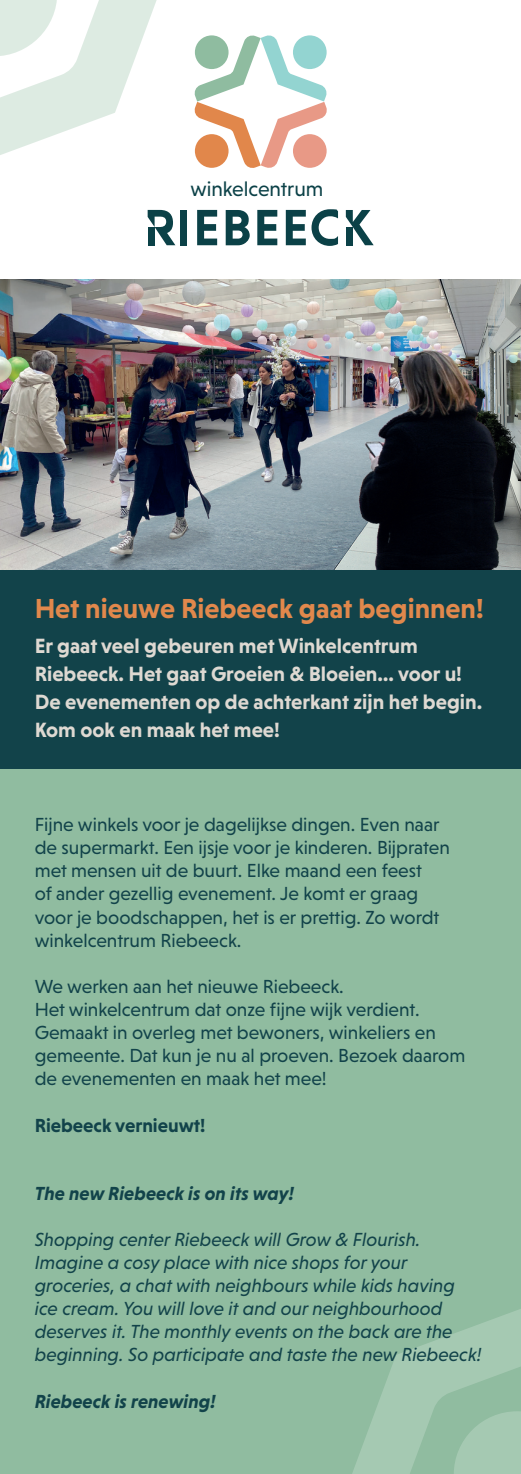
<style>
.page{position:relative;width:521px;height:1474px;background:#fff}
.page>*{position:absolute;margin:0;border:0;box-sizing:border-box;transform-origin:0 0}
.t1{font:700 28px "Niveau Grotesk";color:#e1884c}
.t2{font:21.18px "Niveau Grotesk";color:#0b4147}
.t3{font:700 21px/28px "Niveau Grotesk";color:#ded9d2}
.t4{font:19.25px/23.1px "Niveau Grotesk";color:#12434a}
.t5{font:italic 19.25px/23.1px "Niveau Grotesk";color:#12434a}
.t6{font:italic 700 19.25px "Niveau Grotesk";color:#12434a}
.t7{font:700 19.25px "Niveau Grotesk";color:#12434a}
</style>
<div class="page">
<div style="left:0;top:769px;width:521px;height:704px;background:#90bca0"></div>
<div style="left:0;top:569px;width:521px;height:199px;background:#12434a"></div>
<svg style="left:194px;top:35px;width:133px;height:133px"></svg>
<div style="left:180px;top:210px;width:7px;height:35px;background:#0b4147"></div>
<svg style="left:197px;top:210px;width:20px;height:35px"></svg>
<svg style="left:226px;top:210px;width:24px;height:35px"></svg>
<svg style="left:257px;top:210px;width:20px;height:35px"></svg>
<svg style="left:286px;top:209px;width:52px;height:37px"></svg>
<svg style="left:148px;top:210px;width:27px;height:35px"></svg>
<svg style="left:346px;top:210px;width:28px;height:35px"></svg>
<img style="left:0;top:280px;width:521px;height:289px">
<svg style="left:353px;top:1309px;width:168px;height:164px;fill:#a5c9b2"></svg>
<svg style="left:0;top:0;width:157px;height:155px;fill:#ddebe2"></svg>
<p class="t2" style="left:190px;top:176px;width:135px">winkelcentrum</p>
<h1 class="t1" style="left:35px;top:592px;width:450px">Het nieuwe Riebeeck gaat beginnen!</h1>
<p class="t3" style="left:35px;top:631px;width:449px">Er gaat veel gebeuren met Winkelcentrum Riebeeck. Het gaat Groeien &amp; Bloeien… voor u!<br>De evenementen op de achterkant zijn het begin.<br>Kom ook en maak het mee!</p>
<p class="t4" style="left:35px;top:813px;width:417px">Fijne winkels voor je dagelijkse dingen. Even naar de supermarkt. Een ijsje voor je kinderen. Bijpraten met mensen uit de buurt. Elke maand een feest<br>of ander gezellig evenement. Je komt er graag voor je boodschappen, het is er prettig. Zo wordt winkelcentrum Riebeeck.</p>
<p class="t4" style="left:35px;top:974px;width:432px">We werken aan het nieuwe Riebeeck.<br>Het winkelcentrum dat onze fijne wijk verdient.<br>Gemaakt in overleg met bewoners, winkeliers en gemeente. Dat kun je nu al proeven. Bezoek daarom de evenementen en maak het mee!</p>
<p class="t7" style="left:35px;top:1113px;width:172px">Riebeeck vernieuwt!</p>
<p class="t6" style="left:35px;top:1182px;width:261px">The new Riebeeck is on its way!</p>
<p class="t5" style="left:35px;top:1227px;width:448px">Shopping center Riebeeck will Grow &amp; Flourish.<br>Imagine a cosy place with nice shops for your groceries, a chat with neighbours while kids having ice cream. You will love it and our neighbourhood deserves it. The monthly events on the back are the beginning. So participate and taste the new Riebeeck!</p>
<p class="t6" style="left:35px;top:1389px;width:182px">Riebeeck is renewing!</p>
</div>
